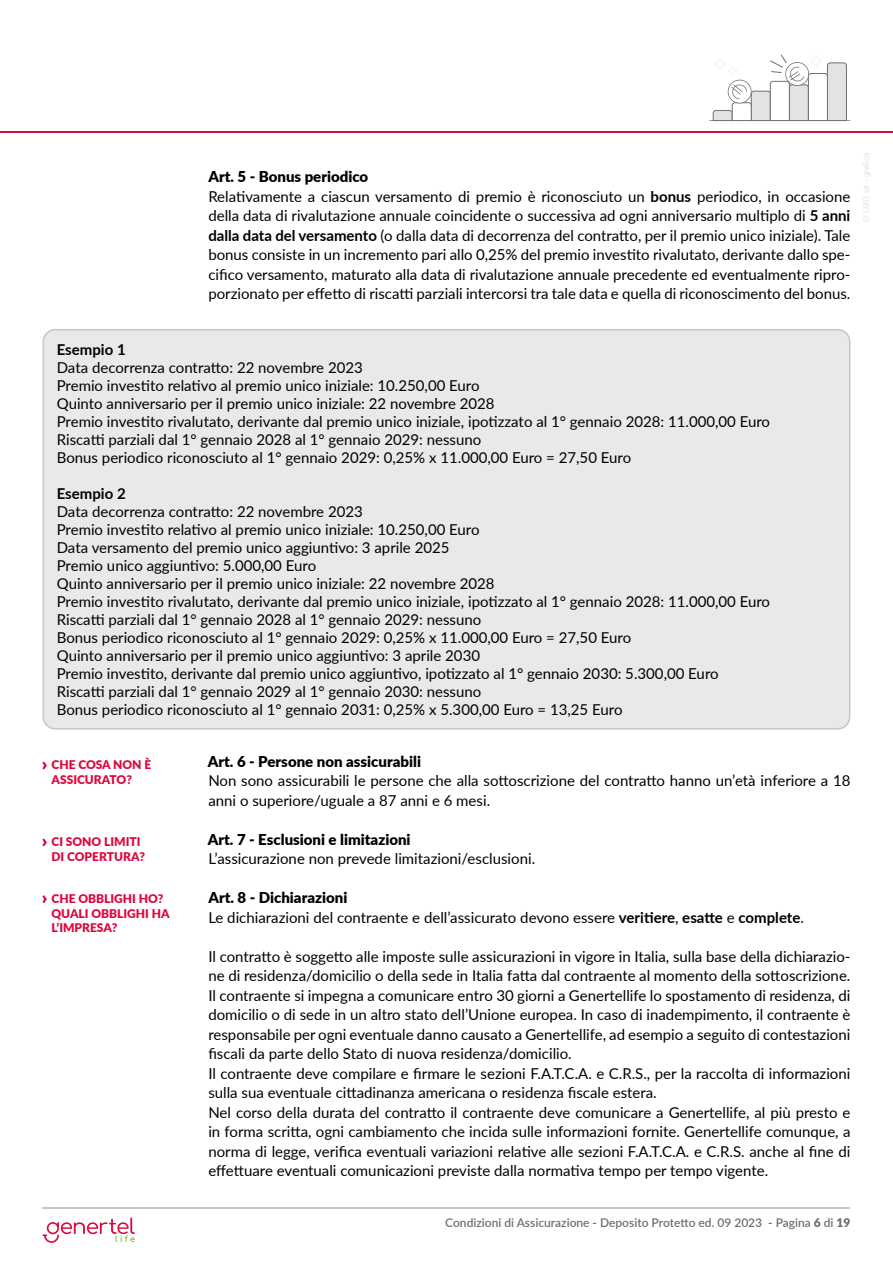
<style>
.page{position:relative;width:893px;height:1263px;background:#fff}
.page>*{position:absolute;margin:0;border:0;box-sizing:border-box;transform-origin:0 0}
.t1{font:15px/19.5px "Lato";color:#000}
.t2{font:900 15px "Lato";color:#000}
.t3{font:700 15px "Lato";color:#000}
.t4{font:900 12px/14.4px "Lato";color:#dc093e}
.t5{font:600 12px "Lato";color:#706f6f}
.s1{font-weight:900}
.s2{font-weight:700}
</style>
<div class="page">
<hr style="left:43px;top:1208px;width:807px;height:1px;background:#c6c6c6">
<hr style="left:0;top:132px;width:893px;height:1px;background:#dc093e">
<svg style="left:709px;top:54px;width:141px;height:67px"></svg>
<svg style="left:43px;top:1217px;width:92px;height:26px"></svg>
<div style="left:43px;top:330px;width:807px;height:399px;background:#e9e9e9;border-radius:12px"></div>
<div style="left:43px;top:329px;width:807px;height:400px;border:2px solid #c6c6c6;border-radius:12px"></div>
<svg style="left:43px;top:762px;width:4px;height:7px"></svg>
<svg style="left:43px;top:838px;width:4px;height:8px"></svg>
<svg style="left:43px;top:895px;width:4px;height:8px"></svg>
<p class="t1" style="left:208px;top:166px;width:644px"><span class="s1">Art. 5 - Bonus periodico<br></span>Relativamente a ciascun versamento di premio è riconosciuto un <span class="s2">bonus</span> periodico, in occasione della data di rivalutazione annuale coincidente o successiva ad ogni anniversario multiplo di <span class="s2">5 anni dalla data del versamento</span> (o dalla data di decorrenza del contratto, per il premio unico iniziale). Tale bonus consiste in un incremento pari allo 0,25% del premio investito rivalutato, derivante dallo spe&shy;cifico versamento, maturato alla data di rivalutazione annuale precedente ed eventualmente ripro&shy;porzionato per effetto di riscatti parziali intercorsi tra tale data e quella di riconoscimento del bonus.</p>
<p class="t3" style="left:57px;top:339px;width:70px">Esempio 1</p>
<p class="t1" style="left:57px;top:358px;width:715px;line-height:18px">Data decorrenza contratto: 22 novembre 2023<br>Premio investito relativo al premio unico iniziale: 10.250,00 Euro<br>Quinto anniversario per il premio unico iniziale: 22 novembre 2028<br>Premio investito rivalutato, derivante dal premio unico iniziale, ipotizzato al 1° gennaio 2028: 11.000,00 Euro Riscatti parziali dal 1° gennaio 2028 al 1° gennaio 2029: nessuno<br>Bonus periodico riconosciuto al 1° gennaio 2029: 0,25% x 11.000,00 Euro = 27,50 Euro</p>
<p class="t3" style="left:57px;top:483px;width:70px">Esempio 2</p>
<p class="t1" style="left:57px;top:502px;width:715px;line-height:18px">Data decorrenza contratto: 22 novembre 2023<br>Premio investito relativo al premio unico iniziale: 10.250,00 Euro<br>Data versamento del premio unico aggiuntivo: 3 aprile 2025<br>Premio unico aggiuntivo: 5.000,00 Euro<br>Quinto anniversario per il premio unico iniziale: 22 novembre 2028<br>Premio investito rivalutato, derivante dal premio unico iniziale, ipotizzato al 1° gennaio 2028: 11.000,00 Euro Riscatti parziali dal 1° gennaio 2028 al 1° gennaio 2029: nessuno<br>Bonus periodico riconosciuto al 1° gennaio 2029: 0,25% x 11.000,00 Euro = 27,50 Euro<br>Quinto anniversario per il premio unico aggiuntivo: 3 aprile 2030<br>Premio investito, derivante dal premio unico aggiuntivo, ipotizzato al 1° gennaio 2030: 5.300,00 Euro Riscatti parziali dal 1° gennaio 2029 al 1° gennaio 2030: nessuno<br>Bonus periodico riconosciuto al 1° gennaio 2031: 0,25% x 5.300,00 Euro = 13,25 Euro</p>
<p class="t2" style="left:208px;top:750px;width:215px">Art. 6 - Persone non assicurabili</p>
<p class="t1" style="left:208px;top:770px;width:644px">Non sono assicurabili le persone che alla sottoscrizione del contratto hanno un’età inferiore a 18 anni o superiore/uguale a 87 anni e 6 mesi.</p>
<p class="t2" style="left:208px;top:828px;width:204px">Art. 7 - Esclusioni e limitazioni</p>
<p class="t1" style="left:208px;top:848px;width:328px">L’assicurazione non prevede limitazioni/esclusioni.</p>
<p class="t1" style="left:208px;top:887px;width:597px"><span class="s1">Art. 8 - Dichiarazioni<br></span>Le dichiarazioni del contraente e dell’assicurato devono essere <span class="s2">veritiere</span>, <span class="s2">esatte</span> e <span class="s2">complete</span>.</p>
<p class="t1" style="left:208px;top:946px;width:644px">Il contratto è soggetto alle imposte sulle assicurazioni in vigore in Italia, sulla base della dichiarazio&shy;ne di residenza/domicilio o della sede in Italia fatta dal contraente al momento della sottoscrizione.<br>Il contraente si impegna a comunicare entro 30 giorni a Genertellife lo spostamento di residenza, di domicilio o di sede in un altro stato dell’Unione europea. In caso di inadempimento, il contraente è responsabile per ogni eventuale danno causato a Genertellife, ad esempio a seguito di contestazioni fiscali da parte dello Stato di nuova residenza/domicilio.<br>Il contraente deve compilare e firmare le sezioni F.A.T.C.A. e C.R.S., per la raccolta di informazioni sulla sua eventuale cittadinanza americana o residenza fiscale estera.<br>Nel corso della durata del contratto il contraente deve comunicare a Genertellife, al più presto e in forma scritta, ogni cambiamento che incida sulle informazioni fornite. Genertellife comunque, a norma di legge, verifica eventuali variazioni relative alle sezioni F.A.T.C.A. e C.R.S. anche al fine di effettuare eventuali comunicazioni previste dalla normativa tempo per tempo vigente.</p>
<p class="t4" style="left:52px;top:757px;width:101px">CHE COSA NON È<br>ASSICURATO?</p>
<p class="t4" style="left:52px;top:834px;width:95px">CI SONO LIMITI<br>DI COPERTURA?</p>
<p class="t4" style="left:52px;top:891px;width:120px">CHE OBBLIGHI HO?<br>QUALI OBBLIGHI HA<br>L’IMPRESA?</p>
<p class="t5" style="left:445px;top:1214px;width:407px">Condizioni di Assicurazione - Deposito Protetto ed. 09 2023 - Pagina <span class="s1">6</span> di <span class="s1">19</span></p>
</div>
